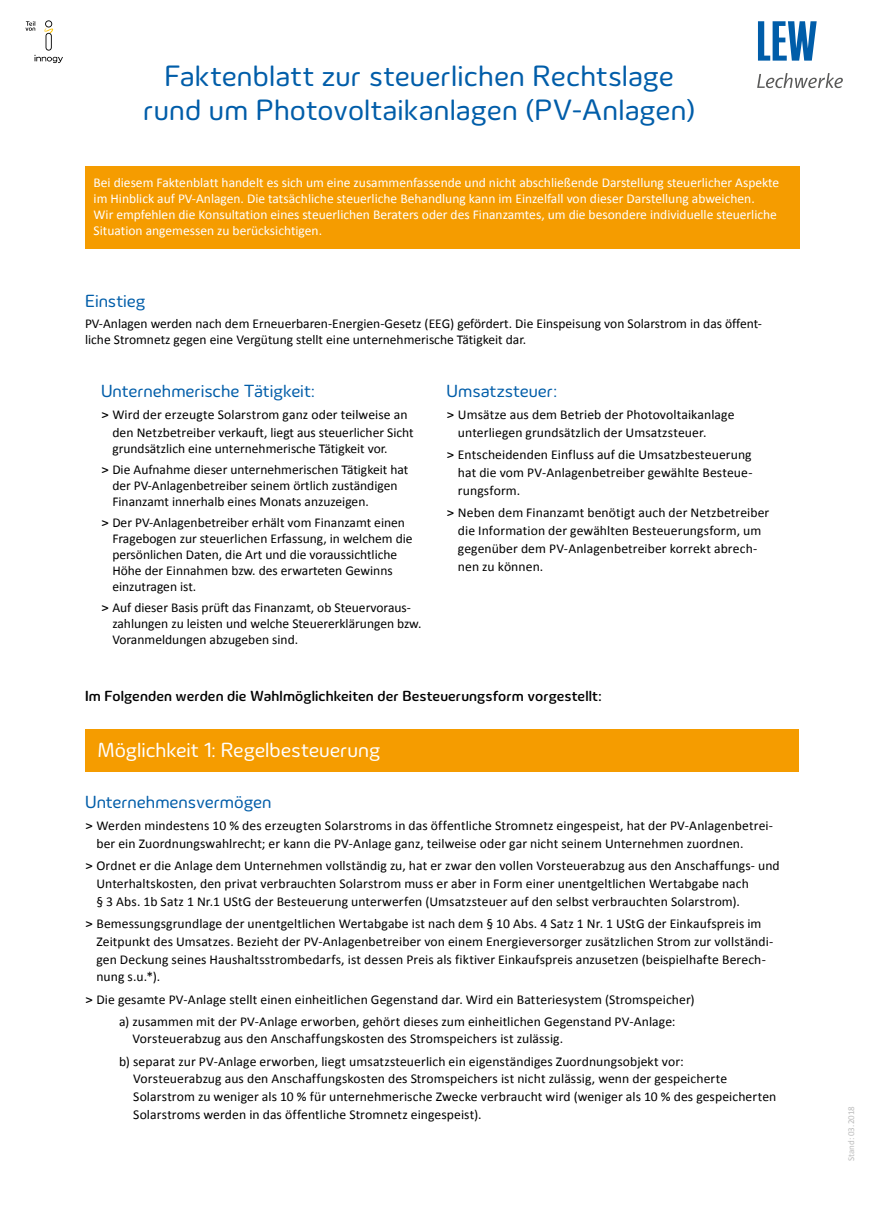
<style>
.page{position:relative;width:872px;height:1212px;background:#fff}
.page>*{position:absolute;margin:0;border:0;box-sizing:border-box;transform-origin:0 0}
._09_Innenseite_HL_17{font:30.15px/34.5px "Innogy";letter-spacing:.005em;color:#005da9;text-align:center}
._13_Innenseite_Fließ{font:21px "Innogy";letter-spacing:-.005em;color:#fff}
._13_Innenseite_Fließ-2{font:18px "Innogy";letter-spacing:-.005em;color:#005da9}
._13_Innenseite_Fließ-3{font:500 15px "Innogy";letter-spacing:.005em;color:#000}
.t1{font:13.5px/17.9px "Calibri";letter-spacing:.005em;color:#000}
.t2{font:13.5px/16.2px "Calibri";color:#fff}
.t3{font:9px "Calibri";color:#bcbcbc}
.s1{font-family:"Innogy";font-weight:500}
</style>
<div class="page">
<div style="left:85px;top:166px;width:715px;height:83px;background:#f59c00"></div>
<div style="left:85px;top:729px;width:713px;height:43px;background:#f59c00"></div>
<svg style="left:757px;top:73px;width:86px;height:15px"></svg>
<svg style="left:758px;top:21px;width:58px;height:40px"></svg>
<svg style="left:25px;top:20px;width:38px;height:43px"></svg>
<p class="_09_Innenseite_HL_17" style="left:143px;top:59px;width:554px">Faktenblatt zur steuerlichen Rechtslage rund um Photovoltaikanlagen (PV-Anlagen)</p>
<p class="t2" style="left:94px;top:174px;width:687px">Bei diesem Faktenblatt handelt es sich um eine zusammenfassende und nicht abschließende Darstellung steuerlicher Aspekte im Hinblick auf PV-Anlagen. Die tatsächliche steuerliche Behandlung kann im Einzelfall von dieser Darstellung abweichen.<br>Wir empfehlen die Konsultation eines steuerlichen Beraters oder des Finanzamtes, um die besondere individuelle steuerliche Situation angemessen zu berücksichtigen.</p>
<p class="_13_Innenseite_Fließ-2" style="left:85px;top:291px;width:62px">Einstieg</p>
<p class="t1" style="left:85px;top:315px;width:678px;line-height:16.2px">PV-Anlagen werden nach dem Erneuerbaren-Energien-Gesetz (EEG) gefördert. Die Einspeisung von Solarstrom in das öffent&shy;liche Stromnetz gegen eine Vergütung stellt eine unternehmerische Tätigkeit dar.</p>
<p class="_13_Innenseite_Fließ-2" style="left:101px;top:381px;width:215px">Unternehmerische Tätigkeit:</p>
<p class="t1" style="left:112px;top:406px;width:303px;text-indent:-11px"><span class="s1">&gt;</span> Wird der erzeugte Solarstrom ganz oder teilweise an den Netzbetreiber verkauft, liegt aus steuerlicher Sicht</p>
<p class="t1" style="left:112px;top:440px;width:277px">grundsätzlich eine unternehmerische Tätigkeit vor.</p>
<p class="t1" style="left:112px;top:461px;width:297px;line-height:16.2px;text-indent:-11px"><span class="s1">&gt;</span> Die Aufnahme dieser unternehmerischen Tätigkeit hat der PV-Anlagenbetreiber seinem örtlich zuständigen<br>Finanzamt innerhalb eines Monats anzuzeigen.</p>
<p class="t1" style="left:112px;top:514px;width:302px;line-height:16.2px;text-indent:-11px"><span class="s1">&gt;</span> Der PV-Anlagenbetreiber erhält vom Finanzamt einen Fragebogen zur steuerlichen Erfassung, in welchem die persönlichen Daten, die Art und die voraussichtliche Höhe der Einnahmen bzw. des erwarteten Gewinns einzutragen ist.</p>
<p class="t1" style="left:112px;top:599px;width:311px;line-height:16.2px;text-indent:-11px"><span class="s1">&gt;</span> Auf dieser Basis prüft das Finanzamt, ob Steuervoraus&shy;zahlungen zu leisten und welche Steuererklärungen bzw.<br>Voranmeldungen abzugeben sind.</p>
<p class="_13_Innenseite_Fließ-2" style="left:446px;top:381px;width:112px">Umsatzsteuer:</p>
<p class="t1" style="left:458px;top:406px;width:278px;text-indent:-11px"><span class="s1">&gt;</span> Umsätze aus dem Betrieb der Photovoltaikanlage unterliegen grundsätzlich der Umsatzsteuer.</p>
<p class="t1" style="left:458px;top:446px;width:296px;text-align:justify;text-indent:-11px"><span class="s1">&gt;</span> Entscheidenden Einfluss auf die Umsatzbesteuerung hat die vom PV-Anlagenbetreiber gewählte Besteue&shy;rungsform.</p>
<p class="t1" style="left:458px;top:504px;width:313px;text-indent:-11px"><span class="s1">&gt;</span> Neben dem Finanzamt benötigt auch der Netzbetreiber die Information der gewählten Besteuerungsform, um gegenüber dem PV-Anlagenbetreiber korrekt abrech&shy;nen zu können.</p>
<p class="_13_Innenseite_Fließ-3" style="left:85px;top:687px;width:518px">Im Folgenden werden die Wahlmöglichkeiten der Besteuerungsform vorgestellt:</p>
<p class="_13_Innenseite_Fließ" style="left:98px;top:738px;width:284px">Möglichkeit 1: Regelbesteuerung</p>
<p class="_13_Innenseite_Fließ-2" style="left:85px;top:791px;width:188px">Unternehmensvermögen</p>
<p class="t1" style="left:96px;top:817px;width:678px;text-indent:-11px"><span class="s1">&gt;</span> Werden mindestens 10 % des erzeugten Solarstroms in das öffentliche Stromnetz eingespeist, hat der PV-Anlagenbetrei&shy;ber ein Zuordnungswahlrecht; er kann die PV-Anlage ganz, teilweise oder gar nicht seinem Unternehmen zuordnen.</p>
<p class="t1" style="left:96px;top:856px;width:685px;text-indent:-11px"><span class="s1">&gt;</span> Ordnet er die Anlage dem Unternehmen vollständig zu, hat er zwar den vollen Vorsteuerabzug aus den Anschaffungs- und<br>Unterhaltskosten, den privat verbrauchten Solarstrom muss er aber in Form einer unentgeltlichen Wertabgabe nach<br>§ 3 Abs. 1b Satz 1 Nr.1 UStG der Besteuerung unterwerfen (Umsatzsteuer auf den selbst verbrauchten Solarstrom).</p>
<p class="t1" style="left:96px;top:914px;width:678px;text-indent:-11px"><span class="s1">&gt;</span> Bemessungsgrundlage der unentgeltlichen Wertabgabe ist nach dem § 10 Abs. 4 Satz 1 Nr. 1 UStG der Einkaufspreis im Zeitpunkt des Umsatzes. Bezieht der PV-Anlagenbetreiber von einem Energieversorger zusätzlichen Strom zur vollständi&shy;gen Deckung seines Haushaltsstrombedarfs, ist dessen Preis als fiktiver Einkaufspreis anzusetzen (beispielhafte Berech&shy;nung s.u.*).</p>
<p class="t1" style="left:85px;top:990px;width:611px"><span class="s1">&gt;</span> Die gesamte PV-Anlage stellt einen einheitlichen Gegenstand dar. Wird ein Batteriesystem (Stromspeicher)</p>
<p class="t1" style="left:132px;top:1012px;width:544px;text-indent:-13px">a) zusammen mit der PV-Anlage erworben, gehört dieses zum einheitlichen Gegenstand PV-Anlage:<br>Vorsteuerabzug aus den Anschaffungskosten des Stromspeichers ist zulässig.</p>
<p class="t1" style="left:133px;top:1052px;width:644px;text-indent:-14px">b) separat zur PV-Anlage erworben, liegt umsatzsteuerlich ein eigenständiges Zuordnungsobjekt vor:<br>Vorsteuerabzug aus den Anschaffungskosten des Stromspeichers ist nicht zulässig, wenn der gespeicherte Solarstrom zu weniger als 10 % für unternehmerische Zwecke verbraucht wird (weniger als 10 % des gespeicherten Solarstroms werden in das öffentliche Stromnetz eingespeist).</p>
<p class="t3" style="left:845px;top:1161px;width:56px;rotate:-90deg">Stand: 03.2018</p>
</div>
